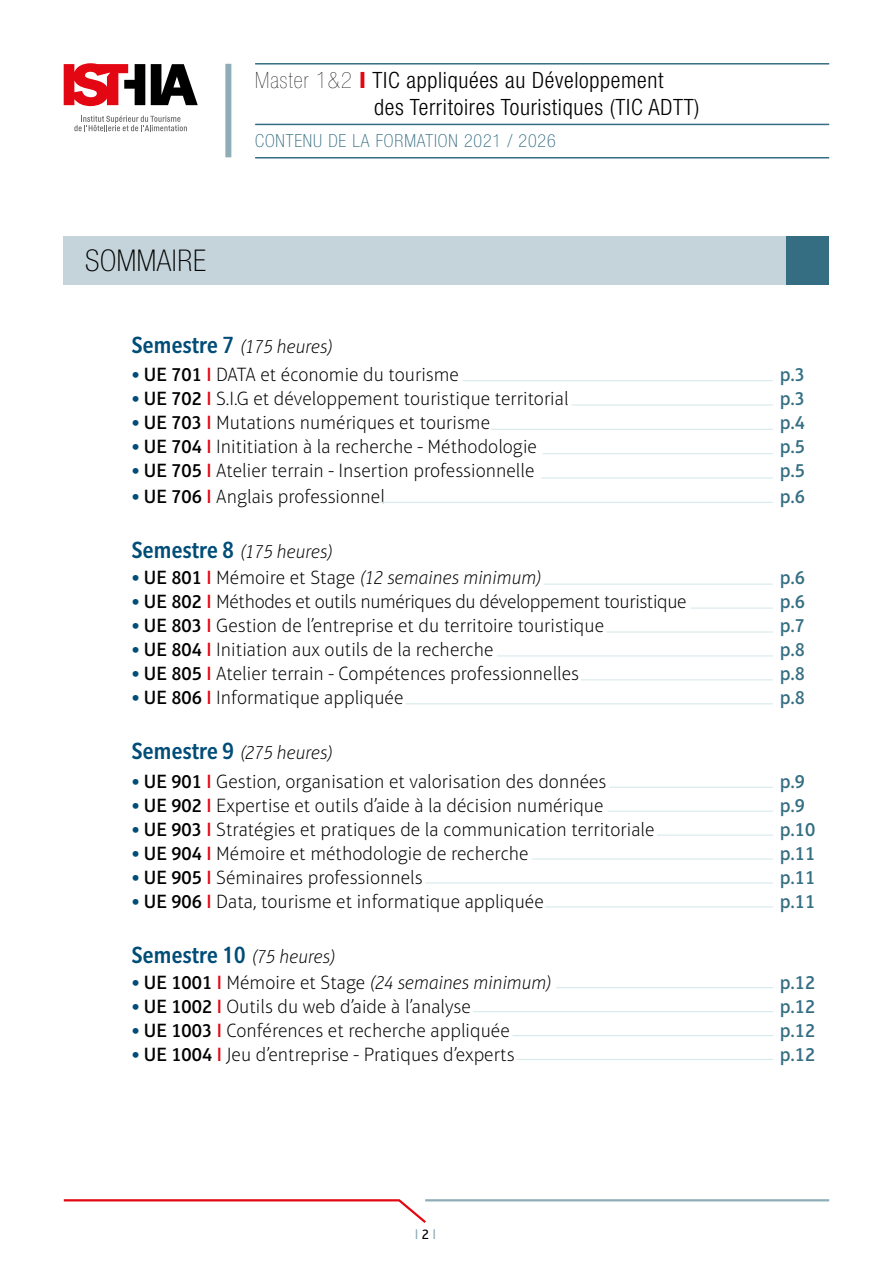
<style>
.page{position:relative;width:893px;height:1263px;background:#fff}
.page>*{position:absolute;margin:0;border:0;box-sizing:border-box;transform-origin:0 0}
.t1{font:100 condensed 30px "Helvetica Neue LT Pro";letter-spacing:.02em;color:#000}
.t2{font:500 condensed 25.5px "Slate Std";letter-spacing:.01em;color:#004d78}
.t3{font:300 condensed 22.5px/27px "Helvetica Neue LT Pro";letter-spacing:.03em;color:#000}
.t4{font:100 19.5px "Aptifer Sans LT Pro";color:#000}
.t5{font:italic 100 19.5px "Aptifer Sans LT Pro";color:#000}
.t6{font:500 19.5px "Aptifer Sans LT Pro";color:#356e83}
.t7{font:100 19.5px "Aptifer Sans LT Pro";letter-spacing:-.02em;color:#000}
.t8{font:100 condensed 18px "Helvetica Neue LT Pro";letter-spacing:.05em;color:#356e83}
.t9{font:14.25px "Aptifer Sans LT Pro";color:#8eadb7}
.s1{font-weight:200}
.s2{font-weight:800;color:#e30613}
.s3{font-family:"Slate Std";font-weight:500;font-style:normal;font-stretch:condensed;font-size:25.5px;color:#004d78}
.s4{font-weight:900;color:#004d78}
.s5{font-weight:500}
.s6{font-weight:500;color:#e30613}
.s7{font-weight:900;font-style:normal;color:#004d78}
.s8{font-weight:500;font-style:normal}
.s9{font-weight:500;font-style:normal;color:#e30613}
.s10{font-style:normal}
.s11{font-family:"Aptifer Sans LT Pro";font-weight:100;font-style:italic;font-stretch:normal;font-size:19.5px;color:#000}
.s12{color:#000}
</style>
<div class="page">
<svg style="left:63px;top:1199px;width:365px;height:24px"></svg>
<hr style="left:425px;top:1199px;width:404px;height:2px;background:#8eadb7">
<svg style="left:74px;top:116px;width:113px;height:15px"></svg>
<svg style="left:151px;top:64px;width:47px;height:41px"></svg>
<svg style="left:64px;top:63px;width:81px;height:43px"></svg>
<hr style="left:255px;top:63px;width:574px;height:2px;background:#356e83">
<hr style="left:255px;top:124px;width:574px;height:1px;background:#356e83">
<hr style="left:255px;top:157px;width:574px;height:1px;background:#356e83">
<div style="left:225px;top:64px;width:6px;height:93px;background:#8eadb7"></div>
<div style="left:64px;top:236px;width:765px;height:49px;background:#c5d4da"></div>
<div style="left:787px;top:236px;width:42px;height:49px;background:#356e83"></div>
<hr style="left:462px;top:380px;width:311px;height:1px;background:#d8e9ec">
<hr style="left:544px;top:584px;width:229px;height:1px;background:#d8e9ec">
<hr style="left:691px;top:607px;width:82px;height:2px;background:#d8e9ec">
<hr style="left:609px;top:787px;width:164px;height:1px;background:#d8e9ec">
<hr style="left:571px;top:404px;width:202px;height:1px;background:#d8e9ec">
<hr style="left:606px;top:631px;width:167px;height:2px;background:#d8e9ec">
<hr style="left:608px;top:811px;width:165px;height:1px;background:#d8e9ec">
<hr style="left:491px;top:429px;width:282px;height:1px;background:#d8e9ec">
<hr style="left:497px;top:655px;width:276px;height:1px;background:#d8e9ec">
<hr style="left:657px;top:834px;width:116px;height:2px;background:#d8e9ec">
<hr style="left:556px;top:987px;width:217px;height:1px;background:#d8e9ec">
<hr style="left:543px;top:453px;width:230px;height:1px;background:#d8e9ec">
<hr style="left:581px;top:679px;width:192px;height:1px;background:#d8e9ec">
<hr style="left:531px;top:858px;width:242px;height:2px;background:#d8e9ec">
<hr style="left:473px;top:1011px;width:300px;height:1px;background:#d8e9ec">
<hr style="left:541px;top:477px;width:232px;height:2px;background:#d8e9ec">
<hr style="left:406px;top:703px;width:367px;height:1px;background:#d8e9ec">
<hr style="left:425px;top:882px;width:348px;height:1px;background:#d8e9ec">
<hr style="left:512px;top:1035px;width:261px;height:1px;background:#d8e9ec">
<hr style="left:379px;top:502px;width:394px;height:1px;background:#d8e9ec">
<hr style="left:545px;top:906px;width:228px;height:1px;background:#d8e9ec">
<hr style="left:517px;top:1059px;width:256px;height:1px;background:#d8e9ec">
<h1 class="t1" style="left:85px;top:244px;width:122px">SOMMAIRE</h1>
<p class="t3" style="left:374px;top:67px;width:327px;text-indent:-119px"><span class="s1">Master 1&amp;2</span> <span class="s2">I</span> TIC appliquées au Développement<br>des Territoires Touristiques (TIC ADTT)</p>
<p class="t8" style="left:255px;top:131px;width:302px">CONTENU DE LA FORMATION 2021 / 2026</p>
<p class="t5" style="left:132px;top:336px;width:203px"><span class="s3">Semestre 7</span> (175 heures)</p>
<p class="t4" style="left:132px;top:364px;width:329px"><span class="s4">•</span> <span class="s5">UE 701</span> <span class="s6">I</span> DATA et économie du tourisme</p>
<p class="t6" style="left:780px;top:363px;width:27px">p.3</p>
<p class="t4" style="left:132px;top:388px;width:438px"><span class="s4">•</span> <span class="s5">UE 702</span> <span class="s6">I</span> S.I.G et développement touristique territorial</p>
<p class="t6" style="left:780px;top:387px;width:27px">p.3</p>
<p class="t4" style="left:132px;top:412px;width:360px"><span class="s4">•</span> <span class="s5">UE 703</span> <span class="s6">I</span> Mutations numériques et tourisme</p>
<p class="t6" style="left:780px;top:411px;width:27px">p.4</p>
<p class="t4" style="left:132px;top:436px;width:407px"><span class="s4">•</span> <span class="s5">UE 704</span> <span class="s6">I</span> Inititiation à la recherche - Méthodologie</p>
<p class="t6" style="left:780px;top:435px;width:27px">p.5</p>
<p class="t4" style="left:132px;top:460px;width:404px"><span class="s4">•</span> <span class="s5">UE 705</span> <span class="s6">I</span> Atelier terrain - Insertion professionnelle</p>
<p class="t6" style="left:780px;top:459px;width:27px">p.5</p>
<p class="t4" style="left:132px;top:485px;width:255px"><span class="s4">•</span> <span class="s5">UE 706</span> <span class="s6">I</span> Anglais professionnel</p>
<p class="t6" style="left:780px;top:485px;width:27px">p.6</p>
<p class="t5" style="left:132px;top:541px;width:203px"><span class="s3">Semestre 8</span> (175 heures)</p>
<p class="t5" style="left:132px;top:567px;width:411px"><span class="s7">•</span> <span class="s8">UE 801</span> <span class="s9">I</span> <span class="s10">Mémoire et Stage</span> (12 semaines minimum)</p>
<p class="t6" style="left:780px;top:566px;width:27px">p.6</p>
<p class="t7" style="left:132px;top:591px;width:556px"><span class="s4">•</span> <span class="s5">UE 802</span> <span class="s6">I</span> Méthodes et outils numériques du développement touristique</p>
<p class="t6" style="left:780px;top:590px;width:27px">p.6</p>
<p class="t4" style="left:132px;top:615px;width:474px"><span class="s4">•</span> <span class="s5">UE 803</span> <span class="s6">I</span> Gestion de l’entreprise et du territoire touristique</p>
<p class="t6" style="left:780px;top:614px;width:27px">p.7</p>
<p class="t4" style="left:132px;top:639px;width:363px"><span class="s4">•</span> <span class="s5">UE 804</span> <span class="s6">I</span> Initiation aux outils de la recherche</p>
<p class="t6" style="left:780px;top:638px;width:27px">p.8</p>
<p class="t4" style="left:132px;top:663px;width:449px"><span class="s4">•</span> <span class="s5">UE 805</span> <span class="s6">I</span> Atelier terrain - Compétences professionnelles</p>
<p class="t6" style="left:780px;top:662px;width:27px">p.8</p>
<p class="t4" style="left:132px;top:687px;width:273px"><span class="s4">•</span> <span class="s5">UE 806</span> <span class="s6">I</span> Informatique appliquée</p>
<p class="t6" style="left:780px;top:686px;width:27px">p.8</p>
<p class="t5" style="left:132px;top:742px;width:203px"><span class="s3">Semestre 9</span> (275 heures)</p>
<p class="t4" style="left:132px;top:770px;width:476px"><span class="s4">•</span> <span class="s5">UE 901</span> <span class="s6">I</span> Gestion, organisation et valorisation des données</p>
<p class="t6" style="left:780px;top:770px;width:27px">p.9</p>
<p class="t4" style="left:132px;top:794px;width:473px"><span class="s4">•</span> <span class="s5">UE 902</span> <span class="s6">I</span> Expertise et outils d’aide à la décision numérique</p>
<p class="t6" style="left:780px;top:794px;width:27px">p.9</p>
<p class="t4" style="left:132px;top:818px;width:524px"><span class="s4">•</span> <span class="s5">UE 903</span> <span class="s6">I</span> Stratégies et pratiques de la communication territoriale</p>
<p class="t6" style="left:780px;top:818px;width:37px">p.10</p>
<p class="t4" style="left:132px;top:842px;width:398px"><span class="s4">•</span> <span class="s5">UE 904</span> <span class="s6">I</span> Mémoire et méthodologie de recherche</p>
<p class="t6" style="left:780px;top:842px;width:37px">p.11</p>
<p class="t4" style="left:132px;top:866px;width:292px"><span class="s4">•</span> <span class="s5">UE 905</span> <span class="s6">I</span> Séminaires professionnels</p>
<p class="t6" style="left:780px;top:866px;width:37px">p.11</p>
<p class="t4" style="left:132px;top:890px;width:413px"><span class="s4">•</span> <span class="s5">UE 906</span> <span class="s6">I</span> Data, tourisme et informatique appliquée</p>
<p class="t6" style="left:780px;top:890px;width:37px">p.11</p>
<h2 class="t2" style="left:132px;top:941px;width:205px">Semestre 10 <span class="s11">(75 heures)</span></h2>
<p class="t5" style="left:132px;top:972px;width:422px"><span class="s7">•</span> <span class="s8">UE 1001</span> <span class="s9">I</span> <span class="s10">Mémoire et Stage</span> (24 semaines minimum)</p>
<p class="t6" style="left:780px;top:971px;width:37px">p.12</p>
<p class="t4" style="left:132px;top:996px;width:341px"><span class="s4">•</span> <span class="s5">UE 1002</span> <span class="s6">I</span> Outils du web d’aide à l’analyse</p>
<p class="t6" style="left:780px;top:995px;width:37px">p.12</p>
<p class="t4" style="left:132px;top:1020px;width:379px"><span class="s4">•</span> <span class="s5">UE 1003</span> <span class="s6">I</span> Conférences et recherche appliquée</p>
<p class="t6" style="left:780px;top:1019px;width:37px">p.12</p>
<p class="t4" style="left:132px;top:1044px;width:384px"><span class="s4">•</span> <span class="s5">UE 1004</span> <span class="s6">I</span> Jeu d’entreprise - Pratiques d’experts</p>
<p class="t6" style="left:780px;top:1043px;width:37px">p.12</p>
<p class="t9" style="left:415px;top:1226px;width:23px">I <span class="s12">2</span> I</p>
</div>
